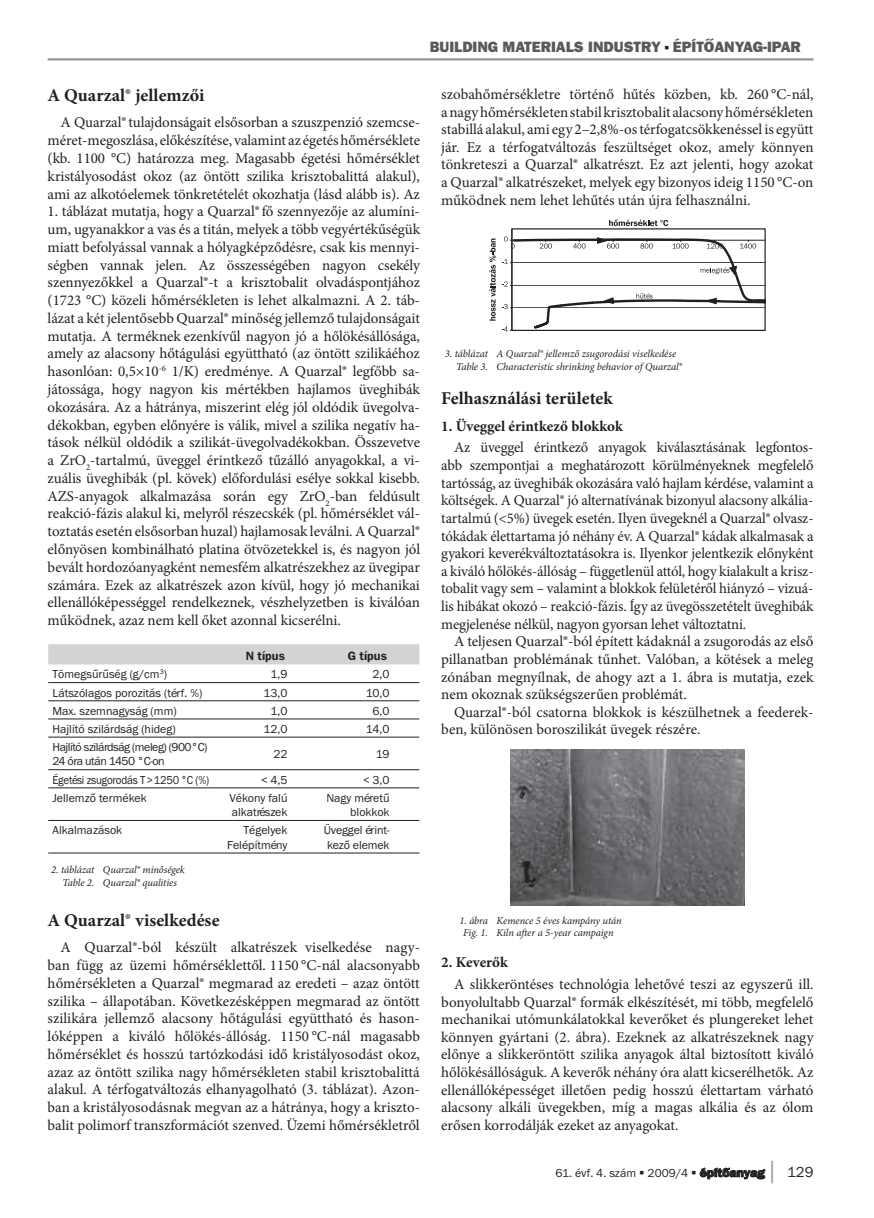
<style>
.page{position:relative;width:874px;height:1218px;background:#fff}
.page>*{position:absolute;margin:0;border:0;box-sizing:border-box;transform-origin:0 0}
.t1{font:700 18px "Minion Pro";color:#231f20}
.t2{font:15px/17.7px "Minion Pro";letter-spacing:-.005em;color:#231f20;text-align:justify}
.t3{font:800 15px "Frankfurt Gothic";color:#58595b}
.t4{font:700 15px "Minion Pro";color:#231f20}
.t5{font:12px/14.4px "Franklin Gothic PFL Normal";color:#231f20}
.t6{font:12px/14.4px "Franklin Gothic PFL Normal";letter-spacing:-.04em;color:#231f20}
.t7{font:12px "Franklin Gothic PFL Normal";letter-spacing:-.02em;color:#231f20;scale:.92 1}
.t8{font:12px "Franklin Gothic PFL Bold";color:#231f20}
.t9{font:italic 10.5px/12.6px "Minion Pro";letter-spacing:-.005em;color:#231f20;text-align:center}
.s1{font-family:"Frankfurt Gothic";font-weight:700}
.s2{font-family:"Franklin Gothic PFL Bold";font-size:22.5px;color:#939598}
.s3{font-size:15px}
</style>
<div class="page">
<hr style="left:48px;top:58px;width:765px;height:3px;background:#939598">
<div style="left:48px;top:644px;width:371px;height:20px;background:#d1d3d4"></div>
<hr style="left:48px;top:682px;width:371px;height:1px;background:#231f20">
<hr style="left:48px;top:700px;width:371px;height:1px;background:#231f20">
<hr style="left:48px;top:718px;width:371px;height:1px;background:#231f20">
<hr style="left:48px;top:737px;width:371px;height:1px;background:#231f20">
<hr style="left:48px;top:769px;width:371px;height:1px;background:#231f20">
<hr style="left:48px;top:787px;width:371px;height:1px;background:#231f20">
<hr style="left:48px;top:820px;width:371px;height:1px;background:#231f20">
<hr style="left:48px;top:852px;width:371px;height:1px;background:#231f20">
<hr style="left:511px;top:229px;width:1px;height:101px;background:#231f20">
<svg style="left:609px;top:220px;width:59px;height:6px"></svg>
<svg style="left:489px;top:238px;width:6px;height:83px"></svg>
<svg style="left:502px;top:236px;width:264px;height:96px"></svg>
<img style="left:510px;top:749px;width:234px;height:156px">
<p class="t3" style="left:429px;top:41px;width:372px">BUILDING MATERIALS INDUSTRY ÉPÍTÕANYAG-IPAR</p>
<p class="t1" style="left:48px;top:88px;width:158px">A Quarzal® jellemzői</p>
<p class="t2" style="left:48px;top:115px;width:374px;text-indent:13px">A Quarzal®tulajdonságait elsősorban a szuszpenzió szemcse&shy;méret-megoszlása, előkészítése, valamint az égetés hőmérséklete (kb. 1100 °C) határozza meg. Magasabb égetési hőmérséklet kristályosodást okoz (az öntött szilika krisztobalittá alakul), ami az alkotóelemek tönkretételét okoz hatja (lásd alább is). Az</p>
<p class="t2" style="left:48px;top:204px;width:374px">1. táblázat mutatja, hogy a Quarzal®fő szennyezője az alumíni&shy;um, ugyanakkor a vas és a titán, melyek a több vegyértékűségük miatt befolyással vannak a hólyagképződésre, csak kis mennyi&shy;ségben vannak jelen. Az összességében nagyon csekély szennyezőkkel a Quarzal®-t a krisztobalit olvadáspontjához (1723 °C) közeli hőmérsékleten is lehet alkalmazni. A 2. táb&shy;lázat a két jelentősebb Quarzal® minőség jellemző tulajdonságait mutatja. A terméknek ezenkívűl nagyon jó a hőlökésállósága, amely az alacsony hőtágulási együttható (az öntött szilikáéhoz hasonlóan: 0,5×10<sup>-6</sup> 1/K) eredménye. A Quarzal® legfőbb sa&shy;játossága, hogy nagyon kis mértékben hajlamos üveghibák okozására. Az a hátránya, miszerint elég jól oldódik üvegolva&shy;dékokban, egyben előnyére is válik, mivel a szilika negatív ha&shy;tások nélkül oldódik a szilikát-üvegolvadékokban. Összevetve a ZrO<sub>2</sub>-tartalmú, üveggel érintkező tűzálló anyagokkal, a vi&shy;zuális üveghibák (pl. kövek) előfordulási esélye sokkal kisebb.<br>AZS-anyagok alkalmazása során egy ZrO<sub>2</sub>-ban feldúsult reakció-fázis alakul ki, melyről részecskék (pl. hőmérséklet vál&shy;toztatás esetén elsősorban huzal) hajlamosak leválni. A Quarzal® előnyösen kombinálható platina ötvözetekkel is, és nagyon jól bevált hordozóanyagként nemesfém alkatrészekhez az üvegipar számára. Ezek az alkat részek azon kívül, hogy jó mechanikai ellenállóképességgel rendelkeznek, vészhelyzetben is kiválóan működnek, azaz nem kell őket azonnal kicserélni.</p>
<p class="t8" style="left:245px;top:652px;width:41px">N típus</p>
<p class="t8" style="left:348px;top:652px;width:41px">G típus</p>
<p class="t5" style="left:52px;top:668px;width:116px">Tömegsűrűség (g/cm<sup>3</sup>)</p>
<p class="t5" style="left:270px;top:668px;width:18px">1,9</p>
<p class="t5" style="left:372px;top:668px;width:19px">2,0</p>
<p class="t5" style="left:52px;top:686px;width:151px">Látszólagos porozitás (térf. %)</p>
<p class="t5" style="left:263px;top:686px;width:26px">13,0</p>
<p class="t5" style="left:366px;top:686px;width:25px">10,0</p>
<p class="t5" style="left:52px;top:704px;width:126px">Max. szemnagyság (mm)</p>
<p class="t5" style="left:270px;top:704px;width:18px">1,0</p>
<p class="t5" style="left:372px;top:704px;width:19px">6,0</p>
<p class="t5" style="left:52px;top:723px;width:125px">Hajlító szilárdság (hideg)</p>
<p class="t5" style="left:263px;top:723px;width:26px">12,0</p>
<p class="t5" style="left:366px;top:723px;width:25px">14,0</p>
<p class="t6" style="left:52px;top:741px;width:156px">Hajlító szilárdság (meleg) (900°C)<br>24 óra után 1450 °C-on</p>
<p class="t5" style="left:273px;top:748px;width:16px">22</p>
<p class="t5" style="left:375px;top:748px;width:15px">19</p>
<p class="t7" style="left:52px;top:775px;width:172px">Égetési zsugorodás T &gt; 1250 °C (%)</p>
<p class="t5" style="left:261px;top:773px;width:28px">&lt; 4,5</p>
<p class="t5" style="left:363px;top:773px;width:28px">&lt; 3,0</p>
<p class="t5" style="left:52px;top:792px;width:96px">Jellemző termékek</p>
<p class="t5" style="left:229px;top:792px;width:60px">Vékony falú alkatrészek</p>
<p class="t5" style="left:326px;top:792px;width:65px;text-align:right">Nagy méretű blokkok</p>
<p class="t5" style="left:52px;top:824px;width:71px">Alkalmazások</p>
<p class="t5" style="left:227px;top:824px;width:62px;text-align:right">Tégelyek<br>Felépítmény</p>
<p class="t5" style="left:324px;top:824px;width:67px">Üveggel érint&shy;kező elemek</p>
<p class="t9" style="left:51px;top:864px;width:135px">2. táblázat Quarzal® minőségek<br>Table 2. Quarzal® qualities</p>
<p class="t1" style="left:48px;top:913px;width:173px">A Quarzal® viselkedése</p>
<p class="t2" style="left:48px;top:940px;width:374px;text-indent:13px">A Quarzal®-ból készült alkatrészek viselkedése nagy&shy;ban függ az üzemi hőmérséklettől. 1150 °C-nál alacsonyabb hőmérsékleten a Quarzal® megmarad az eredeti – azaz öntött szilika – állapotában. Következésképpen megmarad az öntött szilikára jellemző alacsony hőtágulási együttható és hason&shy;lóképpen a kiváló hőlökés-állóság. 1150 °C-nál magasabb hőmérséklet és hosszú tartózkodási idő kristályosodást okoz, azaz az öntött szilika nagy hőmérsékleten stabil krisztobalittá alakul. A térfogatváltozás elhanyagolható (3. táblázat). Azon&shy;ban a kristályosodásnak megvan az a hátránya, hogy a kriszto&shy;balit polimorf transzformációt szenved. Üzemi hőmérsékletről</p>
<p class="t2" style="left:441px;top:87px;width:374px">szobahőmérsékletre történő hűtés közben, kb. 260 °C-nál, a nagy hőmérsékleten stabil krisztobalit alacsony hőmérsékleten stabillá alakul, ami egy 2–2,8%-os térfogatcsökkenéssel is együtt jár. Ez a térfogatváltozás feszültséget okoz, amely könnyen tönkreteszi a Quarzal® alkatrészt. Ez azt jelenti, hogy azokat a Quarzal® alkatrészeket, melyek egy bizonyos ideig 1150 °C-on működnek nem lehet lehűtés után újra felhasználni.</p>
<p class="t9" style="left:456px;top:348px;width:227px;text-align:left;text-indent:-11px">3. táblázat A Quarzal® jellemző zsugorodási viselkedése<br>Table 3. Characteristic shrinking behavior of Quarzal®</p>
<p class="t1" style="left:441px;top:391px;width:173px">Felhasználási területek</p>
<p class="t4" style="left:441px;top:420px;width:183px">1. Üveggel érintkező blokkok</p>
<p class="t2" style="left:441px;top:440px;width:374px;text-indent:13px">Az üveggel érintkező anyagok kiválasztásának legfontos&shy;abb szempontjai a meghatározott körülményeknek megfelelő tartósság, az üveghibák okozására való hajlam kérdése, vala mint a költségek. A Quarzal® jó alternatívának bizonyul ala csony alkália&shy;tartalmú (&lt;5%) üvegek esetén. Ilyen üvegeknél a Quarzal® olvasz&shy;tókádak élettartama jó néhány év. A Quarzal® kádak alkalmasak a gyakori keverékváltoztatásokra is. Ilyenkor jelentkezik előnyként a kiváló hőlökés-állóság – függetlenül attól, hogy kialakult a krisz&shy;tobalit vagy sem – valamint a blokkok felületéről hiányzó – vizuá&shy;lis hibákat okozó – reakció-fázis. Így az üvegösszetételt üveghibák megjelenése nélkül, nagyon gyorsan lehet változtatni.</p>
<p class="t2" style="left:441px;top:634px;width:374px;text-indent:13px">A teljesen Quarzal®-ból épített kádaknál a zsugorodás az első pillanatban problémának tűnhet. Valóban, a kötések a meleg zónában megnyílnak, de ahogy azt a 1. ábra is mutatja, ezek nem okoznak szükségszerűen problémát.</p>
<p class="t2" style="left:441px;top:704px;width:374px;text-indent:13px">Quarzal®-ból csatorna blokkok is készülhetnek a feederek&shy;ben, különösen boroszilikát üvegek részére.</p>
<p class="t9" style="left:459px;top:915px;width:164px">1. ábra Kemence 5 éves kampány után<br>Fig. 1. Kiln after a 5-year campaign</p>
<p class="t4" style="left:441px;top:956px;width:68px">2. Keverők</p>
<p class="t2" style="left:441px;top:977px;width:374px;text-indent:13px">A slikkeröntéses technológia lehetővé teszi az egyszerű ill. bonyolultabb Quarzal® formák elkészítését, mi több, megfelelő mechanikai utómunkálatokkal keverőket és plungereket lehet könnyen gyártani (2. ábra). Ezeknek az alkatrészeknek nagy előnye a slikkeröntött szilika anyagok által biztosított kiváló hőlökésállóságuk. A keverők néhány óra alatt kicserélhetők. Az ellenállóképességet illetően pedig hosszú élettartam várható ala csony alkáli üvegekben, míg a magas alkália és az ólom erősen korrodálják ezeket az anyagokat.</p>
<p class="t5" style="left:555px;top:1166px;width:259px">61. évf. 4. szám 2009/4 <span class="s1">építôanyag</span> <span class="s2">|</span> <span class="s3">129</span></p>
</div>
